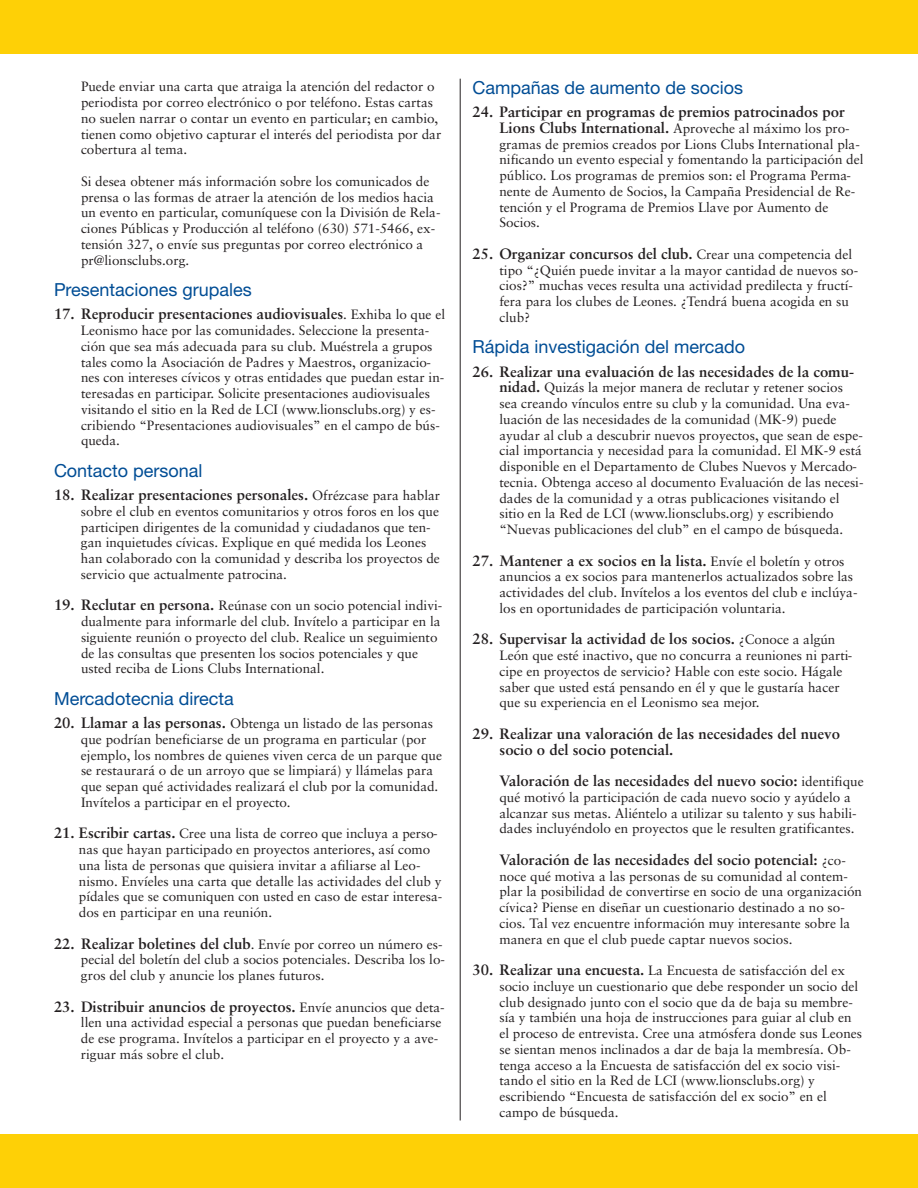
<style>
.page{position:relative;width:918px;height:1188px;background:#fff}
.page>*{position:absolute;margin:0;border:0;box-sizing:border-box;transform-origin:0 0}
.t1{font:18px "Helvetica Neue";color:#014d95}
.t2{font:700 15px/15.8px "Sabon";color:#231f20}
.t3{font:13.5px/15.8px "Sabon";color:#231f20}
.s1{font-weight:400;font-size:13.5px}
.s2{font-weight:700;font-size:15px}
</style>
<div class="page">
<div style="left:0;top:0;width:918px;height:54px;background:#fed006"></div>
<div style="left:0;top:1134px;width:918px;height:54px;background:#fed006"></div>
<hr style="left:460px;top:79px;width:1px;height:1042px;background:#231f20">
<p class="t3" style="left:81px;top:80px;width:362px">Puede enviar una carta que atraiga la atención del redactor o periodista por correo electrónico o por teléfono. Estas cartas no suelen narrar o contar un evento en particular; en cambio, tienen como objetivo capturar el interés del periodista por dar cobertura al tema.</p>
<p class="t3" style="left:81px;top:174px;width:361px">Si desea obtener más información sobre los comunicados de prensa o las formas de atraer la atención de los medios hacia un evento en particular, comuníquese con la División de Rela&shy;ciones Públicas y Producción al teléfono (630) 571-5466, ex&shy;tensión 327, o envíe sus preguntas por correo electrónico a pr@lionsclubs.org.</p>
<h1 class="t1" style="left:54px;top:283px;width:199px">Presentaciones grupales</h1>
<p class="t2" style="left:54px;top:307px;width:393px">17. Reproducir presentaciones audiovisuales<span class="s1">. Exhiba lo que el</span></p>
<p class="t3" style="left:81px;top:324px;width:365px">Leonismo hace por las comunidades. Seleccione la presenta&shy;ción que sea más adecuada para su club. Muéstrela a grupos tales como la Asociación de Padres y Maestros, organizacio&shy;nes con intereses cívicos y otras entidades que puedan estar in&shy;teresadas en participar. Solicite presentaciones audiovisuales visitando el sitio en la Red de LCI (www.lionsclubs.org) y es&shy;cribiendo “Presentaciones audiovisuales” en el campo de bús&shy;queda.</p>
<h1 class="t1" style="left:54px;top:464px;width:150px">Contacto personal</h1>
<p class="t2" style="left:54px;top:488px;width:388px">18. Realizar presentaciones personales. <span class="s1">Ofrézcase para hablar</span></p>
<p class="t3" style="left:81px;top:504px;width:360px">sobre el club en eventos comunitarios y otros foros en los que participen dirigentes de la comunidad y ciudadanos que ten&shy;gan inquietudes cívicas. Explique en qué medida los Leones han colaborado con la comunidad y describa los proyectos de servicio que actualmente patrocina.</p>
<p class="t3" style="left:81px;top:599px;width:363px;text-indent:-27px"><span class="s2">19. Reclutar en persona.</span> Reúnase con un socio potencial indivi&shy;dualmente para informarle del club. Invítelo a participar en la siguiente reunión o proyecto del club. Realice un seguimiento de las consultas que presenten los socios potenciales y que usted reciba de Lions Clubs International.</p>
<h1 class="t1" style="left:54px;top:692px;width:181px">Mercadotecnia directa</h1>
<p class="t3" style="left:81px;top:717px;width:363px;text-indent:-27px"><span class="s2">20. Llamar a las personas.</span> Obtenga un listado de las personas que podrían beneficiarse de un programa en particular (por ejemplo, los nombres de quienes viven cerca de un parque que se restaurará o de un arroyo que se limpiará) y llámelas para que sepan qué actividades realizará el club por la comunidad.<br>Invítelos a participar en el proyecto.</p>
<p class="t3" style="left:79px;top:827px;width:365px;text-indent:-25px"><span class="s2">21. Escribir cartas.</span> Cree una lista de correo que incluya a perso&shy;nas que hayan participado en proyectos anteriores, así como una lista de personas que quisiera invitar a afiliarse al Leo&shy;nismo. Envíeles una carta que detalle las actividades del club y pídales que se comuniquen con usted en caso de estar interesa&shy;dos en participar en una reunión.</p>
<p class="t2" style="left:54px;top:937px;width:390px">22. Realizar boletines del club<span class="s1">. Envíe por correo un número es-</span></p>
<p class="t3" style="left:81px;top:953px;width:366px">pecial del boletín del club a socios potenciales. Describa los lo&shy;gros del club y anuncie los planes futuros.</p>
<p class="t2" style="left:54px;top:1000px;width:392px">23. Distribuir anuncios de proyectos. <span class="s1">Envíe anuncios que deta-</span></p>
<p class="t3" style="left:81px;top:1016px;width:362px">llen una actividad especial a personas que puedan beneficiarse de ese programa. Invítelos a participar en el proyecto y a ave&shy;riguar más sobre el club.</p>
<h1 class="t1" style="left:472px;top:81px;width:272px">Campañas de aumento de socios</h1>
<p class="t2" style="left:500px;top:105px;width:352px;text-indent:-27px">24. Participar en programas de premios patrocinados por<br>Lions Clubs International. <span class="s1">Aproveche al máximo los pro-</span></p>
<p class="t3" style="left:499px;top:137px;width:366px">gramas de premios creados por Lions Clubs International pla&shy;nificando un evento especial y fomentando la participación del público. Los programas de premios son: el Programa Perma&shy;nente de Aumento de Socios, la Campaña Presidencial de Re&shy;tención y el Programa de Premios Llave por Aumento de Socios.</p>
<p class="t2" style="left:472px;top:247px;width:381px">25. Organizar concursos del club. <span class="s1">Crear una competencia del</span></p>
<p class="t3" style="left:499px;top:263px;width:360px">tipo “¿Quién puede invitar a la mayor cantidad de nuevos so&shy;cios?” muchas veces resulta una actividad predilecta y fructí&shy;fera para los clubes de Leones. ¿Tendrá buena acogida en su club?</p>
<h1 class="t1" style="left:472px;top:340px;width:274px">Rápida investigación del mercado</h1>
<p class="t2" style="left:472px;top:365px;width:383px">26. Realizar una evaluación de las necesidades de la comu-</p>
<p class="t3" style="left:499px;top:381px;width:366px"><span class="s2">nidad.</span> Quizás la mejor manera de reclutar y retener socios sea creando vínculos entre su club y la comunidad. Una eva&shy;luación de las necesidades de la comunidad (MK-9) puede ayudar al club a descubrir nuevos proyectos, que sean de espe&shy;cial importancia y necesidad para la comunidad. El MK-9 está disponible en el Departamento de Clubes Nuevos y Mercado&shy;tecnia. Obtenga acceso al documento Evaluación de las necesi&shy;dades de la comunidad y a otras publicaciones visitando el sitio en la Red de LCI (www.lionsclubs.org) y escribiendo “Nuevas publicaciones del club” en el campo de búsqueda.</p>
<p class="t2" style="left:472px;top:554px;width:374px">27. Mantener a ex socios en la lista. <span class="s1">Envíe el boletín y otros</span></p>
<p class="t3" style="left:500px;top:570px;width:360px">anuncios a ex socios para mantenerlos actualizados sobre las actividades del club. Invítelos a los eventos del club e inclúya&shy;los en oportunidades de participación voluntaria.</p>
<p class="t2" style="left:472px;top:632px;width:365px">28. Supervisar la actividad de los socios. <span class="s1">¿Conoce a algún</span></p>
<p class="t3" style="left:500px;top:649px;width:354px">León que esté inactivo, que no concurra a reuniones ni parti&shy;cipe en proyectos de servicio? Hable con este socio. Hágale saber que usted está pensando en él y que le gustaría hacer que su experiencia en el Leonismo sea mejor.</p>
<p class="t2" style="left:500px;top:727px;width:342px;text-indent:-27px">29. Realizar una valoración de las necesidades del nuevo socio o del socio potencial.</p>
<p class="t2" style="left:500px;top:774px;width:366px">Valoración de las necesidades del nuevo socio: <span class="s1">identifique</span></p>
<p class="t3" style="left:500px;top:790px;width:359px">qué motivó la participación de cada nuevo socio y ayúdelo a alcanzar sus metas. Aliéntelo a utilizar su talento y sus habili&shy;dades incluyéndolo en proyectos que le resulten gratificantes.</p>
<p class="t2" style="left:500px;top:853px;width:348px">Valoración de las necesidades del socio potencial: <span class="s1">¿co-</span></p>
<p class="t3" style="left:499px;top:869px;width:364px">noce qué motiva a las personas de su comunidad al contem&shy;plar la posibilidad de convertirse en socio de una organización cívica? Piense en diseñar un cuestionario destinado a no so&shy;cios. Tal vez encuentre información muy interesante sobre la manera en que el club puede captar nuevos socios.</p>
<p class="t3" style="left:499px;top:964px;width:364px;text-indent:-27px"><span class="s2">30. Realizar una encuesta.</span> La Encuesta de satisfacción del ex socio incluye un cuestionario que debe responder un socio del club designado junto con el socio que da de baja su membre&shy;sía y también una hoja de instrucciones para guiar al club en el proceso de entrevista. Cree una atmósfera donde sus Leones se sientan menos inclinados a dar de baja la membresía. Ob&shy;tenga acceso a la Encuesta de satisfacción del ex socio visi&shy;tando el sitio en la Red de LCI (www.lionsclubs.org) y escribiendo “Encuesta de satisfacción del ex socio” en el campo de búsqueda.</p>
</div>
